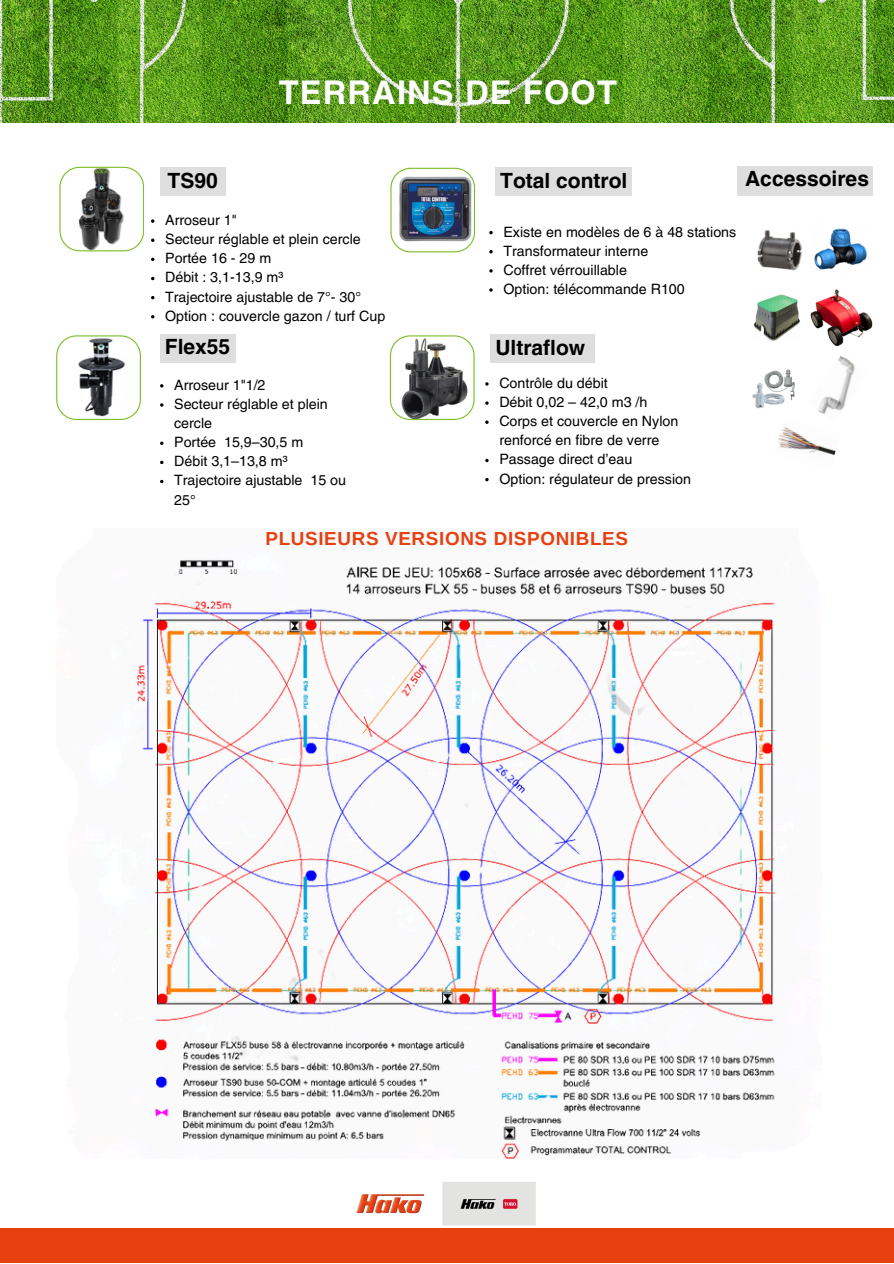
<style>
.page{position:relative;width:894px;height:1264px;background:#fff}
.page>*{position:absolute;margin:0;border:0;box-sizing:border-box;transform-origin:0 0}
.t1{font:700 32.7px "Helvetica LT Pro";letter-spacing:.035em;color:#fff}
.t2{font:700 21px "Helvetica LT Pro";color:#000}
.t3{font:700 18.9px "Arimo";letter-spacing:.035em;color:#e64011}
.t4{font:14.25px/19.2px "Helvetica LT Pro";color:#000}
</style>
<div class="page">
<div style="left:0;top:1228px;width:893px;height:35px;background:#e64011"></div>
<div style="left:160px;top:168px;width:65px;height:28px;background:#dfdede"></div>
<img style="left:818px;top:356px;width:37px;height:58px">
<img style="left:752px;top:369px;width:42px;height:39px">
<img style="left:814px;top:228px;width:53px;height:42px">
<svg style="left:151px;top:219px;width:3px;height:4px"></svg>
<svg style="left:151px;top:238px;width:3px;height:4px"></svg>
<img style="left:137px;top:560px;width:639px;height:598px">
<img style="left:356px;top:1182px;width:180px;height:44px">
<svg style="left:59px;top:167px;width:85px;height:84px"></svg>
<svg style="left:56px;top:335px;width:85px;height:85px"></svg>
<svg style="left:390px;top:168px;width:84px;height:84px"></svg>
<svg style="left:390px;top:335px;width:84px;height:85px"></svg>
<img style="left:810px;top:288px;width:61px;height:59px">
<svg style="left:489px;top:288px;width:3px;height:4px"></svg>
<img style="left:777px;top:427px;width:59px;height:28px">
<img style="left:754px;top:294px;width:46px;height:47px">
<img style="left:757px;top:230px;width:45px;height:41px">
<img style="left:0;top:0;width:893px;height:122px">
<div style="left:160px;top:334px;width:75px;height:28px;background:#dfdede"></div>
<svg style="left:160px;top:441px;width:3px;height:4px"></svg>
<div style="left:490px;top:334px;width:104px;height:28px;background:#dfdede"></div>
<svg style="left:485px;top:401px;width:3px;height:4px"></svg>
<div style="left:736px;top:167px;width:136px;height:29px;background:#dfdede"></div>
<div style="left:495px;top:168px;width:137px;height:28px;background:#dfdede"></div>
<p class="t2" style="left:167px;top:173px;width:52px">TS90</p>
<p class="t1" style="left:279px;top:80px;width:340px">TERRAINS DE FOOT</p>
<p class="t2" style="left:500px;top:173px;width:129px">Total control</p>
<p class="t2" style="left:745px;top:170px;width:125px">Accessoires</p>
<p class="t4" style="left:165px;top:212px;width:73px">Arroseur 1"</p>
<p class="t4" style="left:165px;top:231px;width:197px">Secteur réglable et plein cercle</p>
<p class="t4" style="left:165px;top:250px;width:108px">Portée 16 - 29 m</p>
<p class="t4" style="left:165px;top:269px;width:119px">Débit : 3,1-13,9 m³</p>
<p class="t4" style="left:165px;top:288px;width:197px">Trajectoire ajustable de 7°- 30°</p>
<p class="t4" style="left:165px;top:307px;width:222px">Option : couvercle gazon / turf Cup</p>
<p class="t2" style="left:165px;top:339px;width:67px">Flex55</p>
<p class="t4" style="left:174px;top:376px;width:93px">Arroseur 1"1/2</p>
<p class="t4" style="left:174px;top:395px;width:155px">Secteur réglable et plein cercle</p>
<p class="t4" style="left:174px;top:434px;width:131px">Portée 15,9–30,5 m</p>
<h3 class="t4" style="left:174px;top:453px;width:115px">Débit 3,1–13,8 m³</h3>
<p class="t4" style="left:174px;top:472px;width:173px">Trajectoire ajustable 15 ou<br>25°</p>
<p class="t4" style="left:503px;top:223px;width:234px">Existe en modèles de 6 à 48 stations</p>
<p class="t4" style="left:503px;top:242px;width:146px">Transformateur interne</p>
<h3 class="t4" style="left:503px;top:261px;width:125px">Coffret vérrouillable</h3>
<h3 class="t4" style="left:503px;top:281px;width:183px">Option: télécommande R100</h3>
<p class="t2" style="left:495px;top:339px;width:91px">Ultraflow</p>
<p class="t4" style="left:499px;top:374px;width:110px">Contrôle du débit</p>
<p class="t4" style="left:499px;top:394px;width:150px">Débit 0,02 – 42,0 m3 /h</p>
<p class="t4" style="left:499px;top:413px;width:180px">Corps et couvercle en Nylon renforcé en fibre de verre</p>
<p class="t4" style="left:499px;top:451px;width:134px">Passage direct d’eau</p>
<p class="t4" style="left:499px;top:470px;width:193px">Option: régulateur de pression</p>
<h4 class="t3" style="left:265px;top:528px;width:364px">PLUSIEURS VERSIONS DISPONIBLES</h4>
</div>
